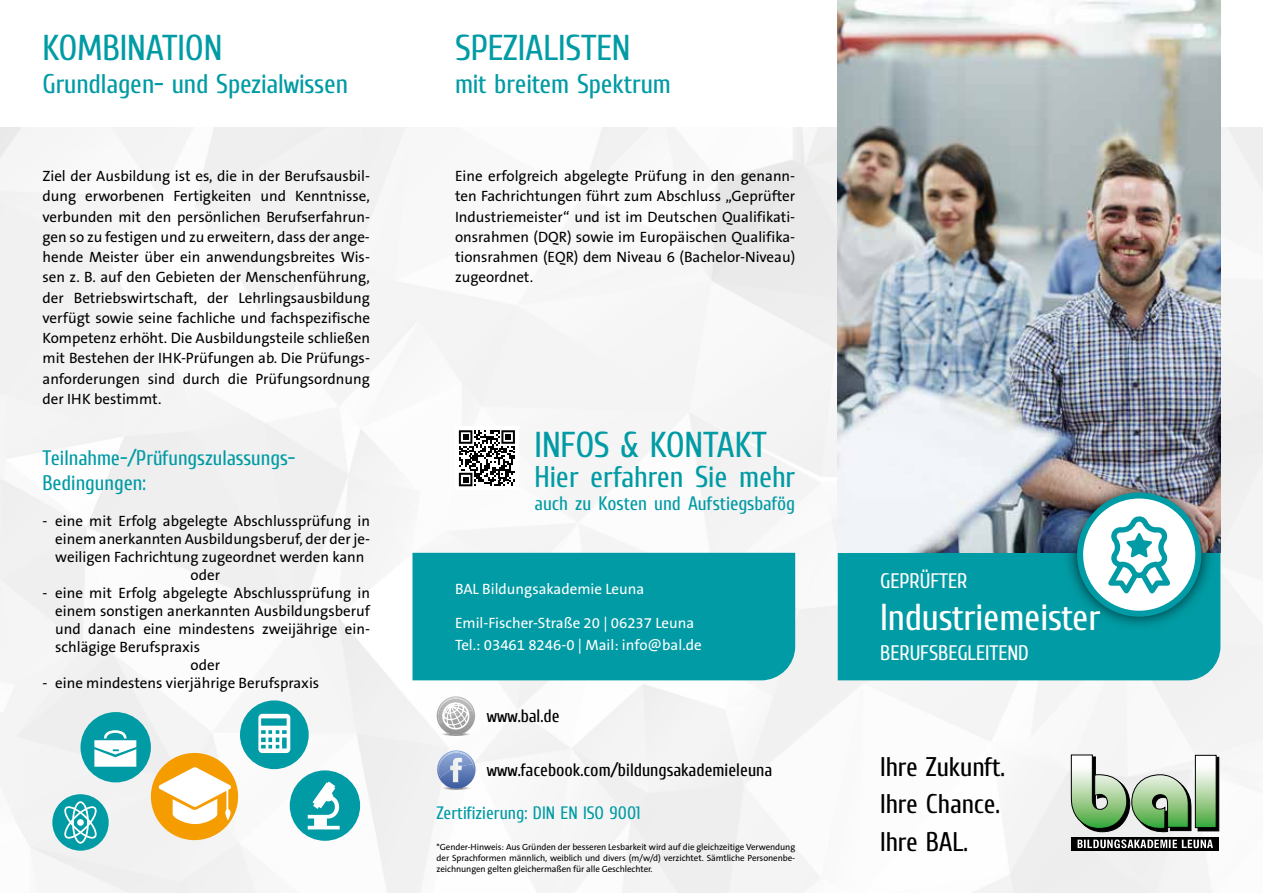
<style>
.page{position:relative;width:1263px;height:893px;background:#fff}
.page>*{position:absolute;margin:0;border:0;box-sizing:border-box;transform-origin:0 0}
.t1{font:37.5px "Cuprum FFU";letter-spacing:-.005em;color:#fff}
.t2{font:36px "Cuprum FFU";letter-spacing:-.005em;color:#009ba4}
.t3{font:30px "Cuprum FFU";letter-spacing:-.005em;color:#009ba4}
.t4{font:27px "Cuprum FFU";letter-spacing:-.005em;color:#009ba4}
.t5{font:27px/37.5px "Cuprum FFU";letter-spacing:-.005em;color:#000}
.t6{font:21px/25.2px "Cuprum FFU";color:#009ba4}
.t7{font:21px "Cuprum FFU";letter-spacing:-.005em;color:#fff}
.t8{font:19.5px "Cuprum FFU";letter-spacing:-.005em;color:#009ba4}
.t9{font:18px "Cuprum FFU";color:#000}
.t10{font:18px "Cuprum FFU";color:#009ba4}
.t11{font:15px/20.2px "The Sans B5 Plain";color:#000;text-align:justify}
.t12{font:15px/22.5px "The Sans B5 Plain";color:#fff}
.t13{font:9px/10.8px "The Sans B5 Plain";letter-spacing:-.01em;color:#000;text-align:justify}
</style>
<div class="page">
<img style="left:0;top:128px;width:1263px;height:765px">
<div style="left:838px;top:553px;width:382px;height:127px;background:#009ba4"></div>
<img style="left:838px;top:0;width:382px;height:553px">
<svg style="left:1071px;top:754px;width:148px;height:97px"></svg>
<div style="left:1063px;top:479px;width:152px;height:151px;background:#000;opacity:.75"></div>
<svg style="left:1080px;top:495px;width:118px;height:119px"></svg>
<div style="left:1077px;top:492px;width:124px;height:125px;border:6px solid #009ba4;border-radius:50%"></div>
<div style="left:412px;top:553px;width:383px;height:127px;background:#009ba4"></div>
<div style="left:52px;top:794px;width:57px;height:57px;background:#009ba4;border-radius:50%"></div>
<svg style="left:64px;top:801px;width:33px;height:43px"></svg>
<div style="left:240px;top:700px;width:69px;height:69px;background:#009ba4;border-radius:50%"></div>
<svg style="left:258px;top:714px;width:32px;height:39px"></svg>
<div style="left:151px;top:753px;width:87px;height:87px;background:#f59c00;border-radius:50%"></div>
<svg style="left:159px;top:767px;width:72px;height:57px"></svg>
<div style="left:290px;top:770px;width:70px;height:71px;background:#009ba4;border-radius:50%"></div>
<svg style="left:308px;top:781px;width:32px;height:48px"></svg>
<div style="left:81px;top:712px;width:70px;height:70px;background:#009ba4;border-radius:50%"></div>
<svg style="left:94px;top:730px;width:42px;height:37px"></svg>
<svg style="left:1108px;top:515px;width:62px;height:79px"></svg>
<div style="left:455px;top:426px;width:64px;height:64px;background:#fff"></div>
<svg style="left:459px;top:430px;width:56px;height:56px"></svg>
<img style="left:441px;top:789px;width:30px;height:1px">
<svg style="left:437px;top:750px;width:39px;height:39px"></svg>
<img style="left:438px;top:751px;width:35px;height:19px">
<img style="left:441px;top:735px;width:30px;height:1px">
<svg style="left:437px;top:696px;width:38px;height:39px"></svg>
<h2 class="t2" style="left:43px;top:27px;width:181px">KOMBINATION</h2>
<h3 class="t4" style="left:43px;top:67px;width:307px">Grundlagen- und Spezialwissen</h3>
<p class="t11" style="left:43px;top:166px;width:329px">Ziel der Ausbildung ist es, die in der Berufsausbil&shy;dung erworbenen Fertigkeiten und Kenntnisse, verbunden mit den persönlichen Berufserfahrun&shy;gen so zu festigen und zu erweitern, dass der ange&shy;hende Meister über ein anwendungsbreites Wis&shy;sen z. B. auf den Gebieten der Menschenführung, der Betriebswirtschaft, der Lehrlingsausbildung verfügt sowie seine fachliche und fachspezifische Kompetenz erhöht. Die Ausbildungsteile schließen mit Bestehen der IHK-Prüfungen ab. Die Prüfungs&shy;anforderungen sind durch die Prüfungsordnung der IHK bestimmt.</p>
<h3 class="t6" style="left:43px;top:445px;width:254px">Teilnahme-/Prüfungszulassungs-<br>Bedingungen:</h3>
<p class="t11" style="left:43px;top:512px;width:329px">- eine mit Erfolg abgelegte Abschlussprüfung in</p>
<p class="t11" style="left:55px;top:530px;width:316px">einem anerkannten Ausbildungsberuf, der der je-</p>
<p class="t11" style="left:55px;top:548px;width:311px">weiligen Fachrichtung zugeordnet werden kann</p>
<p class="t11" style="left:190px;top:566px;width:31px">oder</p>
<p class="t11" style="left:43px;top:584px;width:329px">- eine mit Erfolg abgelegte Abschlussprüfung in</p>
<p class="t11" style="left:55px;top:602px;width:316px">einem sonstigen anerkannten Ausbildungsberuf</p>
<p class="t11" style="left:55px;top:620px;width:316px">und danach eine mindestens zweijährige ein-</p>
<p class="t11" style="left:55px;top:638px;width:146px">schlägige Berufspraxis</p>
<p class="t11" style="left:190px;top:656px;width:31px">oder</p>
<p class="t11" style="left:43px;top:674px;width:278px">- eine mindestens vierjährige Berufspraxis</p>
<h2 class="t2" style="left:455px;top:27px;width:177px">SPEZIALISTEN</h2>
<h3 class="t4" style="left:455px;top:67px;width:217px">mit breitem Spektrum</h3>
<p class="t11" style="left:455px;top:166px;width:342px">Eine erfolgreich abgelegte Prüfung in den genann&shy;ten Fachrichtungen führt zum Abschluss „Geprüfter Industriemeister“ und ist im Deutschen Qualifikati&shy;onsrahmen (DQR) sowie im Europäischen Qualifika&shy;tionsrahmen (EQR) dem Niveau 6 (Bachelor-Niveau) zugeordnet.</p>
<h2 class="t2" style="left:535px;top:423px;width:234px">INFOS &amp; KONTAKT</h2>
<h3 class="t3" style="left:535px;top:459px;width:262px">Hier erfahren Sie mehr</h3>
<h3 class="t8" style="left:535px;top:492px;width:262px">auch zu Kosten und Aufstiegsbafög</h3>
<p class="t12" style="left:455px;top:578px;width:191px">BAL Bildungsakademie Leuna</p>
<p class="t12" style="left:455px;top:612px;width:248px">Emil-Fischer-Straße 20 | 06237 Leuna<br>Tel.: 03461 8246-0 | Mail: info@bal.de</p>
<p class="t9" style="left:487px;top:705px;width:74px">www.bal.de</p>
<p class="t9" style="left:487px;top:759px;width:287px">www.facebook.com/bildungsakademieleuna</p>
<p class="t10" style="left:437px;top:803px;width:205px">Zertifizierung: DIN EN ISO 9001</p>
<p class="t13" style="left:437px;top:842px;width:360px">*Gender-Hinweis: Aus Gründen der besseren Lesbarkeit wird auf die gleichzeitige Verwendung der Sprachformen männlich, weiblich und divers (m/w/d) verzichtet. Sämtliche Personenbe&shy;zeichnungen gelten gleichermaßen für alle Geschlechter.</p>
<h3 class="t7" style="left:880px;top:568px;width:89px">GEPRÜFTER</h3>
<h1 class="t1" style="left:880px;top:595px;width:222px">Industriemeister</h1>
<h3 class="t7" style="left:880px;top:640px;width:150px">BERUFSBEGLEITEND</h3>
<h3 class="t5" style="left:880px;top:747px;width:126px">Ihre Zukunft.<br>Ihre Chance.<br>Ihre BAL.</h3>
</div>
